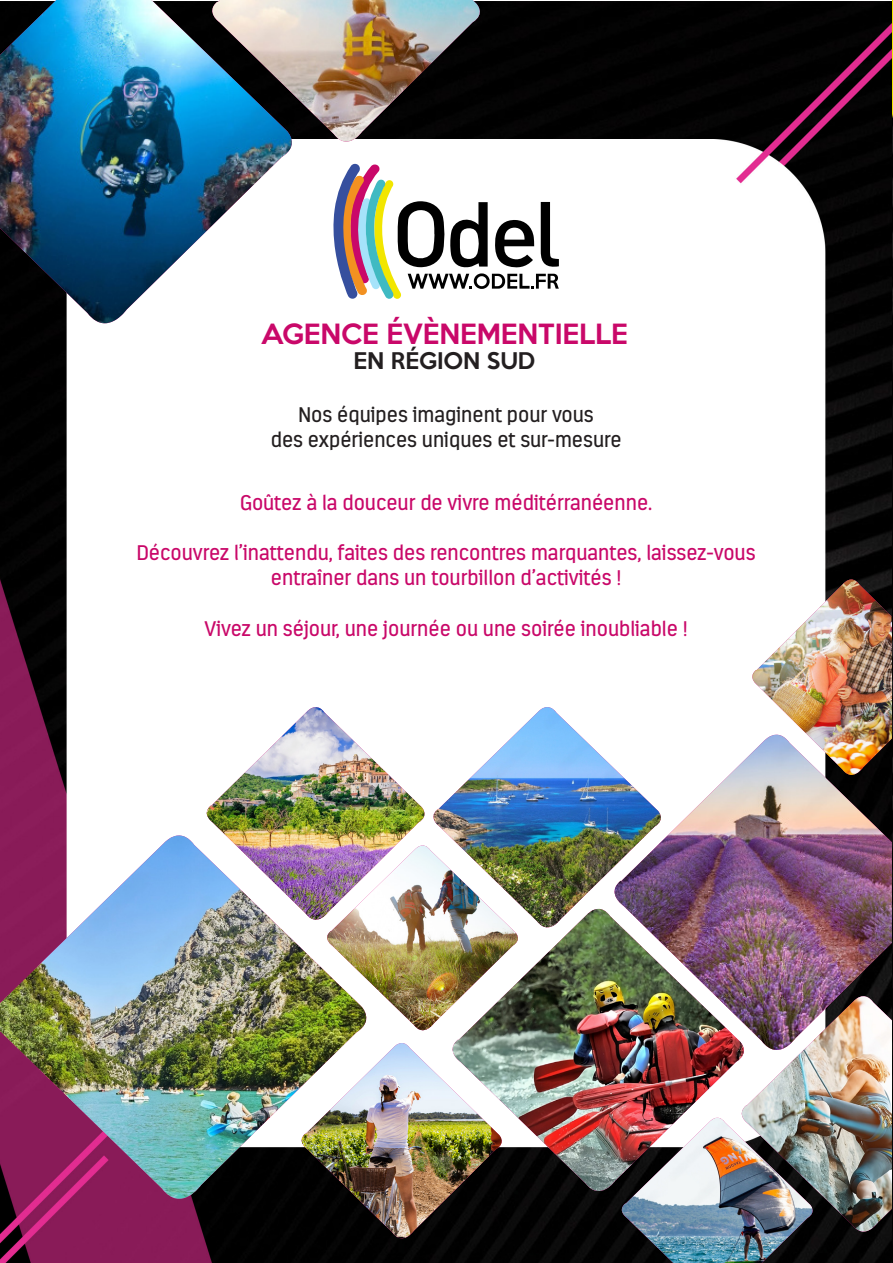
<style>
.page{position:relative;width:893px;height:1263px;background:#fff}
.page>*{position:absolute;margin:0;border:0;box-sizing:border-box;transform-origin:0 0}
.t1{font:500 25.5px "Keep Calm";color:#c90869}
.t2{font:21px/25.2px "Estandar";color:#c90869;text-align:center}
.t3{font:21px "Estandar";color:#231f20}
.t4{font:500 21px "Keep Calm";color:#231f20}
</style>
<div class="page">
<img style="left:0;top:0;width:893px;height:1263px">
<svg style="left:333px;top:163px;width:226px;height:136px"></svg>
<img style="left:666px;top:735px;width:227px;height:254px">
<svg style="left:301px;top:0;width:185px;height:152px"></svg>
<img style="left:301px;top:0;width:180px;height:143px">
<svg style="left:430px;top:701px;width:236px;height:200px"></svg>
<img style="left:433px;top:707px;width:230px;height:194px">
<svg style="left:201px;top:701px;width:229px;height:139px"></svg>
<img style="left:207px;top:707px;width:219px;height:133px">
<svg style="left:747px;top:574px;width:146px;height:209px"></svg>
<img style="left:752px;top:579px;width:141px;height:196px">
<img style="left:522px;top:901px;width:229px;height:301px">
<img style="left:522px;top:909px;width:223px;height:282px">
<img style="left:616px;top:989px;width:277px;height:274px">
<img style="left:622px;top:1118px;width:192px;height:145px">
<img style="left:296px;top:840px;width:226px;height:406px">
<img style="left:375px;top:845px;width:144px;height:185px">
<img style="left:0;top:825px;width:375px;height:388px">
<img style="left:0;top:835px;width:368px;height:364px">
<svg style="left:0;top:0;width:301px;height:338px"></svg>
<img style="left:0;top:0;width:294px;height:323px">
<p class="t1" style="left:261px;top:311px;width:368px">AGENCE ÉVÈNEMENTIELLE</p>
<p class="t4" style="left:353px;top:342px;width:183px">EN RÉGION SUD</p>
<p class="t3" style="left:299px;top:402px;width:297px">Nos équipes imaginent pour vous</p>
<p class="t3" style="left:271px;top:427px;width:352px">des expériences uniques et sur-mesure</p>
<p class="t2" style="left:240px;top:490px;width:414px">Goûtez à la douceur de vivre méditérranéenne.</p>
<p class="t2" style="left:137px;top:540px;width:620px">Découvrez l’inattendu, faites des rencontres marquantes, laissez-vous entraîner dans un tourbillon d’activités !</p>
<p class="t2" style="left:205px;top:616px;width:485px">Vivez un séjour, une journée ou une soirée inoubliable !</p>
</div>
